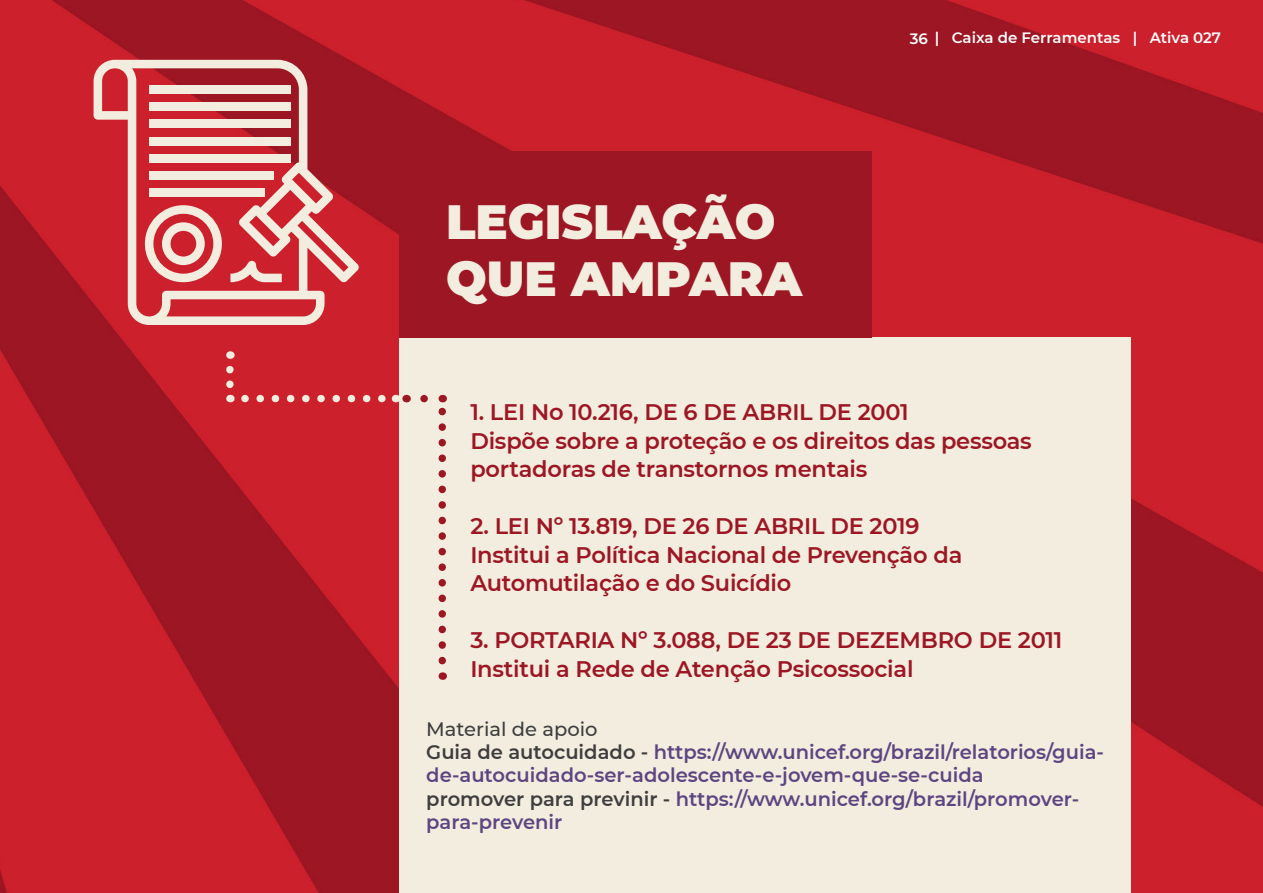
<style>
.page{position:relative;width:1263px;height:893px;background:#fff}
.page>*{position:absolute;margin:0;border:0;box-sizing:border-box;transform-origin:0 0}
.t1{font:900 48px/57.6px "Montserrat";color:#f2edde}
.t2{font:600 22.5px/28.5px "Montserrat";letter-spacing:-.01em;color:#9d1624}
.t3{font:600 19.5px/23.4px "Montserrat";color:#5e4581}
.t4{font:500 19.5px "Montserrat";color:#3e3e3f}
.t5{font:600 15px "Montserrat";color:#fff}
.s1{color:#3e3e3f}
</style>
<div class="page">
<img style="left:0;top:0;width:1263px;height:893px">
<div style="left:399px;top:338px;width:732px;height:555px;background:#f2edde"></div>
<div style="left:399px;top:151px;width:473px;height:187px;background:#9d1624"></div>
<svg style="left:94px;top:60px;width:265px;height:265px;fill:#cc202c"></svg>
<div style="left:149px;top:137px;width:141px;height:8px;background:#f2edde"></div>
<div style="left:149px;top:171px;width:124px;height:9px;background:#f2edde"></div>
<div style="left:149px;top:154px;width:141px;height:8px;background:#f2edde"></div>
<div style="left:149px;top:103px;width:141px;height:8px;background:#f2edde"></div>
<div style="left:149px;top:85px;width:141px;height:9px;background:#f2edde"></div>
<div style="left:149px;top:120px;width:141px;height:8px;background:#f2edde"></div>
<div style="left:149px;top:188px;width:116px;height:9px;background:#f2edde"></div>
<svg style="left:145px;top:205px;width:77px;height:77px"></svg>
<svg style="left:230px;top:260px;width:52px;height:22px"></svg>
<svg style="left:245px;top:395px;width:143px;height:7px"></svg>
<svg style="left:226px;top:370px;width:8px;height:32px"></svg>
<svg style="left:420px;top:395px;width:4px;height:7px"></svg>
<svg style="left:438px;top:395px;width:8px;height:266px"></svg>
<p class="t1" style="left:446px;top:190px;width:358px">LEGISLAÇÃO<br>QUE AMPARA</p>
<p class="t5" style="left:910px;top:27px;width:313px">36 | Caixa de Ferramentas | Ativa 027</p>
<p class="t2" style="left:470px;top:397px;width:563px">1. LEI No 10.216, DE 6 DE ABRIL DE 2001<br>Dispõe sobre a proteção e os direitos das pessoas portadoras de transtornos mentais</p>
<p class="t2" style="left:470px;top:511px;width:493px">2. LEI Nº 13.819, DE 26 DE ABRIL DE 2019<br>Institui a Política Nacional de Prevenção da<br>Automutilação e do Suicídio</p>
<p class="t2" style="left:470px;top:625px;width:593px">3. PORTARIA Nº 3.088, DE 23 DE DEZEMBRO DE 2011<br>Institui a Rede de Atenção Psicossocial</p>
<p class="t4" style="left:426px;top:715px;width:173px">Material de apoio</p>
<p class="t3" style="left:426px;top:739px;width:679px"><span class="s1">Guia de autocuidado -</span> https://www.unicef.org/brazil/relatorios/guia&shy;de-autocuidado-ser-adolescente-e-jovem-que-se-cuida</p>
<p class="t3" style="left:426px;top:786px;width:654px"><span class="s1">promover para previnir -</span> https://www.unicef.org/brazil/promover&shy;para-prevenir</p>
</div>
